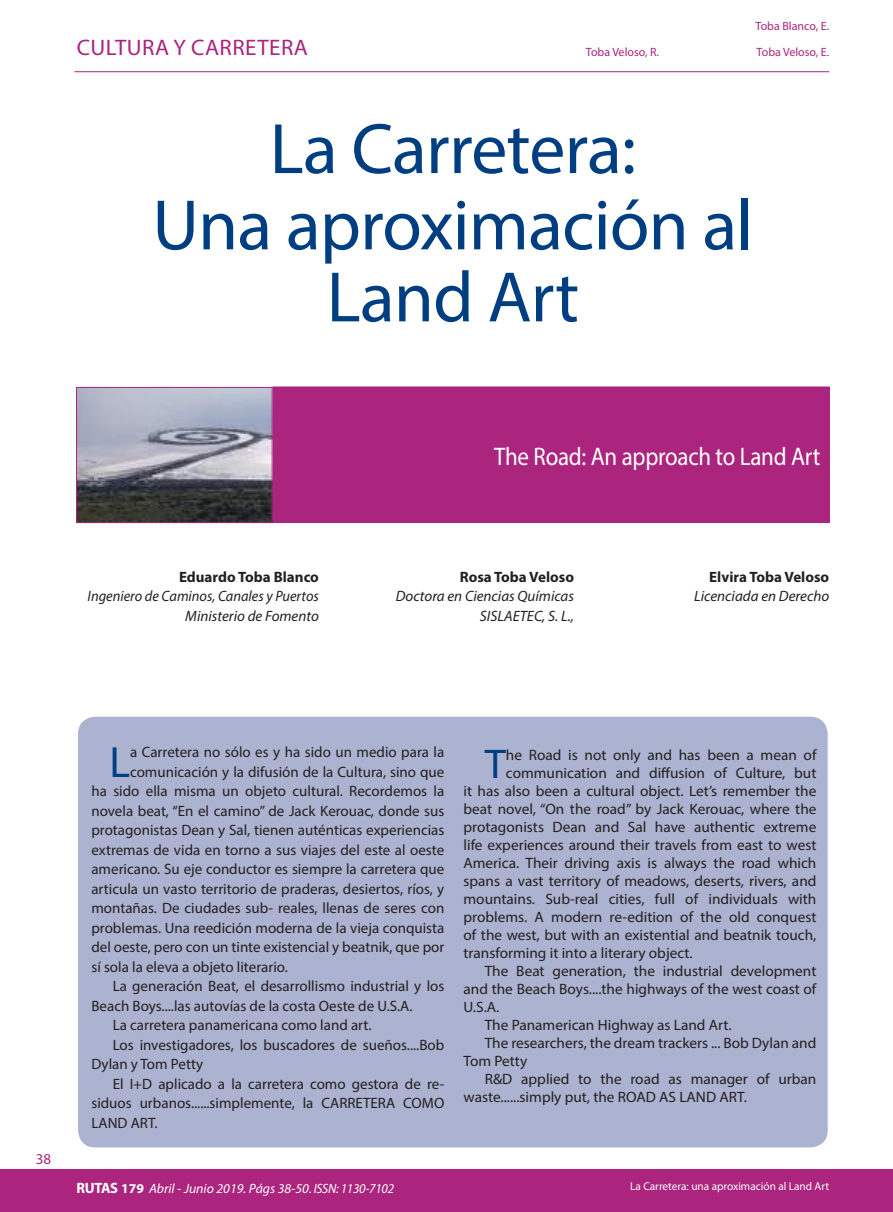
<style>
.page{position:relative;width:893px;height:1212px;background:#fff}
.page>*{position:absolute;margin:0;border:0;box-sizing:border-box;transform-origin:0 0}
.t1{font:72px/74.1px "Myriad Pro";letter-spacing:-.01em;color:#003e82;text-align:center}
.t2{font:43.95px "Myriad Pro";color:#003e82}
.t3{font:41.7px "Myriad Pro";color:#003e82}
.t4{font:25.5px "Myriad Pro";letter-spacing:-.01em;color:#fff;scale:.9 1}
.t5{font:22.5px "Myriad Pro";letter-spacing:.02em;color:#ab247d}
.t6{font:15px "Myriad Pro";color:#241f1f}
.t7{font:italic 15px/19.5px "Myriad Pro";color:#241f1f;text-align:right}
.t8{font:italic 15px/19.5px "Myriad Pro";color:#241f1f;text-align:right;scale:.96 1}
.t9{font:700 15px "Myriad Pro";color:#241f1f}
.t10{font:700 15px "Myriad Pro";letter-spacing:-.025em;color:#fff}
.t11{font:15px "Myriad Pro";color:#ab247d}
.t12{font:italic 13.5px "Myriad Pro";color:#fff}
.t13{font:12px "Myriad Pro";color:#ab247d}
.t14{font:11.4px "Myriad Pro";color:#fff}
.s1{font-size:13.5px}
</style>
<div class="page">
<hr style="left:74px;top:71px;width:755px;height:1px;background:#ab247d">
<div style="left:0;top:1169px;width:893px;height:43px;background:#ab247d"></div>
<div style="left:273px;top:387px;width:556px;height:135px;background:#ab247d"></div>
<div style="left:273px;top:387px;width:557px;height:136px;border:1px solid #ab247d"></div>
<img style="left:78px;top:389px;width:193px;height:132px">
<div style="left:76px;top:387px;width:197px;height:136px;border:1px solid #ab247d"></div>
<div style="left:77px;top:716px;width:751px;height:432px;background:#acb3d1;border-radius:18px"></div>
<div style="left:77px;top:715px;width:752px;height:434px;border:2px solid #fff;border-radius:18px"></div>
<p class="t13" style="left:756px;top:19px;width:75px">Toba Blanco, E.</p>
<h3 class="t5" style="left:77px;top:33px;width:233px">CULTURA Y CARRETERA</h3>
<p class="t13" style="left:757px;top:45px;width:74px">Toba Veloso, E.</p>
<p class="t13" style="left:586px;top:45px;width:75px">Toba Veloso, R.</p>
<h1 class="t1" style="left:152px;top:111px;width:603px">La Carretera:<br>Una aproximación al<br>Land Art</h1>
<p class="t9" style="left:179px;top:567px;width:141px">Eduardo Toba Blanco</p>
<p class="t8" style="left:88px;top:586px;width:242px">Ingeniero de Caminos, Canales y Puertos<br>Ministerio de Fomento</p>
<h3 class="t4" style="left:494px;top:440px;width:364px">The Road: An approach to Land Art</h3>
<p class="t9" style="left:460px;top:567px;width:116px">Rosa Toba Veloso</p>
<p class="t7" style="left:396px;top:586px;width:180px">Doctora en Ciencias Químicas<br>SISLAETEC, S. L.,</p>
<p class="t9" style="left:709px;top:567px;width:121px">Elvira Toba Veloso</p>
<p class="t7" style="left:694px;top:586px;width:136px">Licenciada en Derecho</p>
<p class="t11" style="left:36px;top:1149px;width:17px">38</p>
<h2 class="t2" style="left:109px;top:735px;width:22px">L</h2>
<p class="t6" style="left:130px;top:743px;width:316px">a Carretera no sólo es y ha sido un medio para la</p>
<p class="t6" style="left:130px;top:762px;width:316px">comunicación y la difusión de la Cultura, sino que</p>
<p class="t6" style="left:91px;top:782px;width:354px">ha sido ella misma un objeto cultural. Recordemos la</p>
<p class="t6" style="left:91px;top:801px;width:354px">novela beat, “En el camino” de Jack Kerouac, donde sus</p>
<p class="t6" style="left:91px;top:821px;width:354px">protagonistas Dean y Sal, tienen auténticas experiencias</p>
<p class="t6" style="left:91px;top:840px;width:354px">extremas de vida en torno a sus viajes del este al oeste</p>
<p class="t6" style="left:91px;top:860px;width:354px">americano. Su eje conductor es siempre la carretera que</p>
<p class="t6" style="left:91px;top:879px;width:354px">articula un vasto territorio de praderas, desiertos, ríos, y</p>
<p class="t6" style="left:91px;top:899px;width:354px">montañas. De ciudades sub- reales, llenas de seres con</p>
<p class="t6" style="left:91px;top:918px;width:354px">problemas. Una reedición moderna de la vieja conquista</p>
<p class="t6" style="left:91px;top:938px;width:354px">del oeste, pero con un tinte existencial y beatnik, que por</p>
<p class="t6" style="left:91px;top:957px;width:198px">sí sola la eleva a objeto literario.</p>
<p class="t6" style="left:113px;top:977px;width:333px">La generación Beat, el desarrollismo industrial y los</p>
<p class="t6" style="left:91px;top:996px;width:323px">Beach Boys....las autovías de la costa Oeste de U.S.A.</p>
<p class="t6" style="left:113px;top:1016px;width:260px">La carretera panamericana como land art.</p>
<p class="t6" style="left:113px;top:1035px;width:333px">Los investigadores, los buscadores de sueños....Bob</p>
<p class="t6" style="left:91px;top:1055px;width:113px">Dylan y Tom Petty</p>
<p class="t6" style="left:113px;top:1074px;width:333px">El I+D aplicado a la carretera como gestora de re-</p>
<p class="t6" style="left:91px;top:1094px;width:354px">siduos urbanos......simplemente, la CARRETERA COMO</p>
<p class="t6" style="left:91px;top:1113px;width:68px">LAND ART.</p>
<h3 class="t3" style="left:485px;top:738px;width:23px">T</h3>
<p class="t6" style="left:506px;top:745px;width:312px">he Road is not only and has been a mean of</p>
<p class="t6" style="left:506px;top:763px;width:312px">communication and diffusion of Culture, but</p>
<p class="t6" style="left:463px;top:781px;width:354px">it has also been a cultural object. Let’s remember the</p>
<p class="t6" style="left:463px;top:799px;width:354px">beat novel, “On the road” by Jack Kerouac, where the</p>
<p class="t6" style="left:463px;top:817px;width:354px">protagonists Dean and Sal have authentic extreme</p>
<p class="t6" style="left:463px;top:835px;width:354px">life experiences around their travels from east to west</p>
<p class="t6" style="left:463px;top:853px;width:354px">America. Their driving axis is always the road which</p>
<p class="t6" style="left:463px;top:871px;width:354px">spans a vast territory of meadows, deserts, rivers, and</p>
<p class="t6" style="left:463px;top:889px;width:354px">mountains. Sub-real cities, full of individuals with</p>
<p class="t6" style="left:463px;top:907px;width:354px">problems. A modern re-edition of the old conquest</p>
<p class="t6" style="left:463px;top:925px;width:354px">of the west, but with an existential and beatnik touch,</p>
<p class="t6" style="left:463px;top:943px;width:231px">transforming it into a literary object.</p>
<p class="t6" style="left:485px;top:961px;width:333px">The Beat generation, the industrial development</p>
<p class="t6" style="left:463px;top:979px;width:354px">and the Beach Boys....the highways of the west coast of</p>
<p class="t6" style="left:463px;top:997px;width:37px">U.S.A.</p>
<p class="t6" style="left:485px;top:1015px;width:248px">The Panamerican Highway as Land Art.</p>
<p class="t6" style="left:485px;top:1033px;width:333px">The researchers, the dream trackers ... Bob Dylan and</p>
<p class="t6" style="left:463px;top:1051px;width:65px">Tom Petty</p>
<p class="t6" style="left:485px;top:1069px;width:333px">R&amp;D applied to the road as manager of urban</p>
<p class="t6" style="left:463px;top:1087px;width:285px">waste......simply put, the ROAD AS LAND ART.</p>
<p class="t10" style="left:77px;top:1178px;width:69px">RUTAS <span class="s1">179</span></p>
<p class="t14" style="left:630px;top:1179px;width:200px">La Carretera: una aproximación al Land Art</p>
<p class="t12" style="left:149px;top:1180px;width:247px">Abril - Junio 2019. Págs 38-50. ISSN: 1130-7102</p>
</div>
